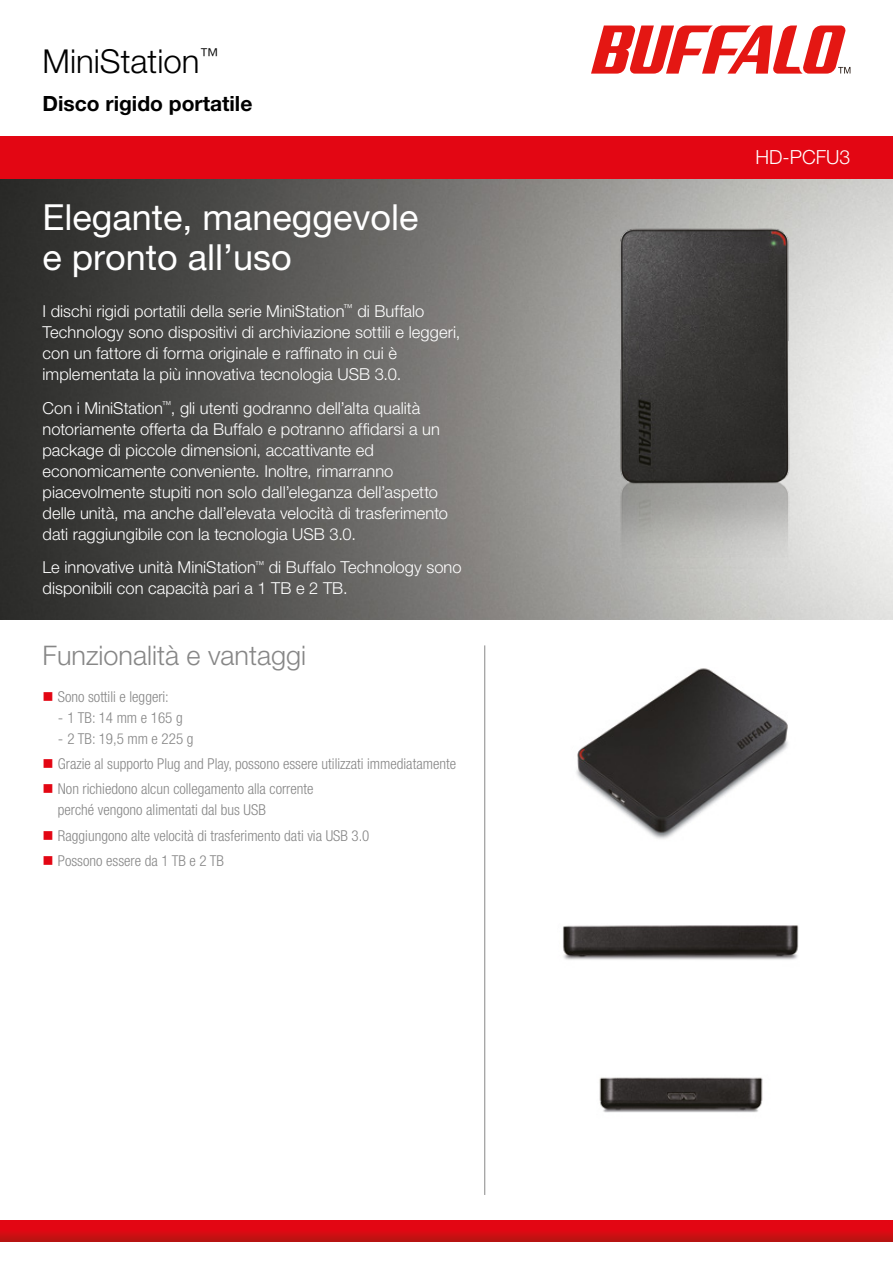
<style>
.page{position:relative;width:893px;height:1263px;background:#fff}
.page>*{position:absolute;margin:0;border:0;box-sizing:border-box;transform-origin:0 0}
.t1{font:36px/40.5px "Helvetica Neue LT Pro";color:#fff}
.t2{font:300 33px "Helvetica Neue LT Pro";color:#000}
.t3{font:300 27px "Helvetica Neue LT Pro";color:#878787}
.t4{font:700 21px "Helvetica Neue LT Pro";color:#000}
.t5{font:300 19.5px "Helvetica Neue LT Pro";color:#fff}
.t6{font:300 16.5px/21px "Helvetica Neue LT Pro";color:#fff}
.t7{font:300 condensed 15px/21px "Helvetica Neue LT Pro";color:#878787}
.s1{color:#e30613}
.s2{font-stretch:normal}
</style>
<div class="page">
<img style="left:0;top:179px;width:893px;height:441px">
<div style="left:0;top:136px;width:893px;height:43px;background:#e30613"></div>
<svg style="left:0;top:1220px;width:893px;height:21px;background:#d60a12"></svg>
<svg style="left:591px;top:26px;width:259px;height:48px"></svg>
<img style="left:588px;top:212px;width:236px;height:357px">
<hr style="left:484px;top:645px;width:1px;height:550px;background:#878787">
<img style="left:576px;top:668px;width:212px;height:171px">
<img style="left:563px;top:925px;width:236px;height:35px">
<img style="left:599px;top:1077px;width:164px;height:36px">
<h2 class="t2" style="left:43px;top:41px;width:178px">MiniStation<sup>™</sup></h2>
<p class="t4" style="left:43px;top:90px;width:211px">Disco rigido portatile</p>
<h1 class="t1" style="left:43px;top:196px;width:378px">Elegante, maneggevole e pronto all’uso</h1>
<p class="t6" style="left:43px;top:300px;width:419px">I dischi rigidi portatili della serie MiniStation<sup>™</sup> di Buffalo Technology sono dispositivi di archiviazione sottili e leggeri, con un fattore di forma originale e raffinato in cui è implementata la più innovativa tecnologia USB 3.0.</p>
<p class="t6" style="left:43px;top:397px;width:407px">Con i MiniStation<sup>™</sup>, gli utenti godranno dell’alta qualità notoriamente offerta da Buffalo e potranno affidarsi a un package di piccole dimensioni, accattivante ed economicamente conveniente. Inoltre, rimarranno piacevolmente stupiti non solo dall’eleganza dell’aspetto delle unità, ma anche dall’elevata velocità di trasferimento dati raggiungibile con la tecnologia USB 3.0.</p>
<p class="t6" style="left:43px;top:557px;width:421px">Le innovative unità MiniStation<sup>™</sup> di Buffalo Technology sono disponibili con capacità pari a 1 TB e 2 TB.</p>
<h3 class="t3" style="left:43px;top:639px;width:265px">Funzionalità e vantaggi</h3>
<p class="t7" style="left:43px;top:686px;width:128px"><span class="s1">■</span> Sono sottili e leggeri:</p>
<p class="t7" style="left:58px;top:707px;width:126px"><span class="s2">-</span> 1 TB: 14 mm e 165 g</p>
<p class="t7" style="left:58px;top:728px;width:137px"><span class="s2">-</span> 2 TB: 19,5 mm e 225 g</p>
<p class="t7" style="left:43px;top:753px;width:415px"><span class="s1">■</span> Grazie al supporto Plug and Play, possono essere utilizzati immediatamente</p>
<p class="t7" style="left:58px;top:778px;width:257px;text-indent:-15px"><span class="s1">■</span> Non richiedono alcun collegamento alla corrente perché vengono alimentati dal bus USB</p>
<p class="t7" style="left:43px;top:825px;width:328px"><span class="s1">■</span> Raggiungono alte velocità di trasferimento dati via USB 3.0</p>
<p class="t7" style="left:43px;top:850px;width:183px"><span class="s1">■</span> Possono essere da 1 TB e 2 TB</p>
<p class="t5" style="left:755px;top:145px;width:96px">HD-PCFU3</p>
</div>
